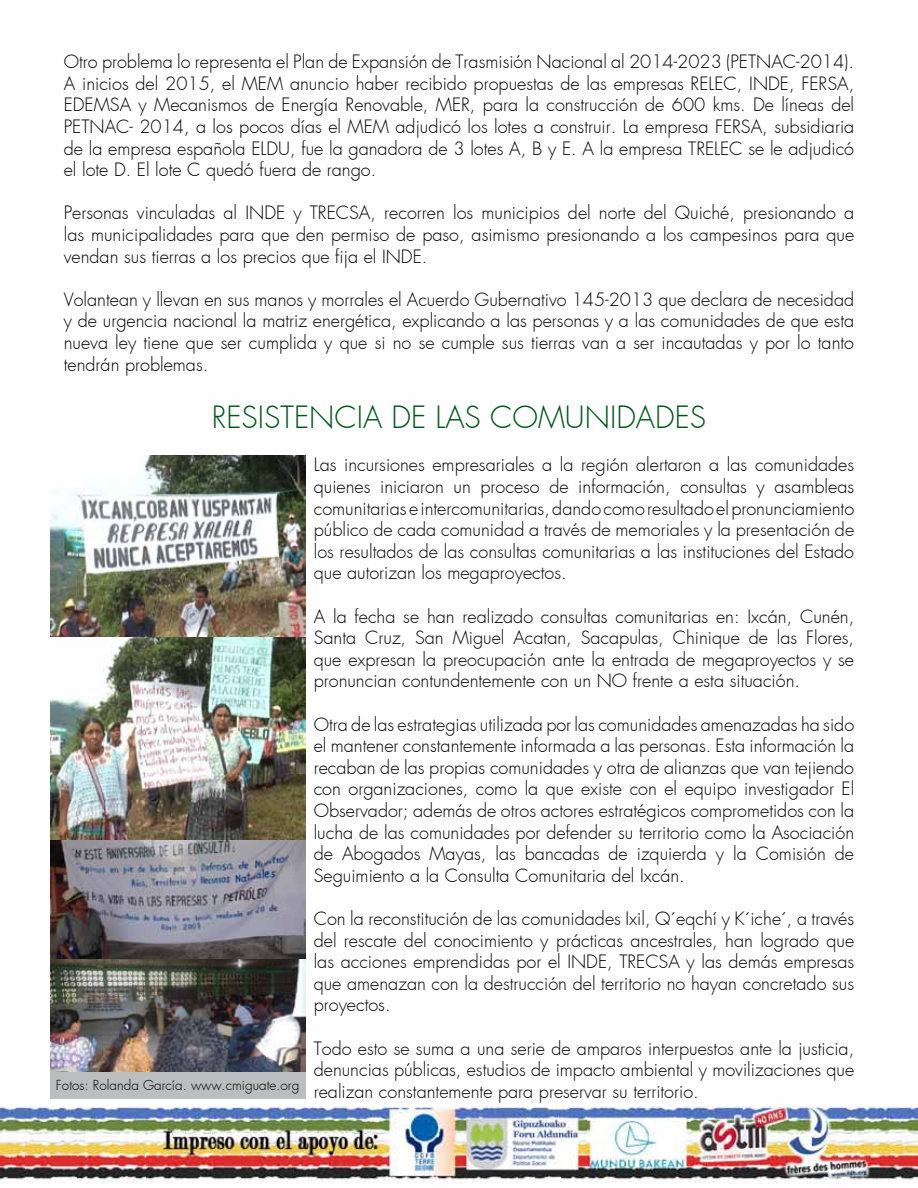
<style>
.page{position:relative;width:918px;height:1188px;background:#fff}
.page>*{position:absolute;margin:0;border:0;box-sizing:border-box;transform-origin:0 0}
.t1{font:300 30px "Futura";color:#00541b}
.t2{font:300 18px/21.6px "Futura";color:#000;text-align:justify}
.t3{font:300 13.5px "Futura";color:#000}
</style>
<div class="page">
<img style="left:0;top:455px;width:918px;height:729px">
<img style="left:50px;top:456px;width:255px;height:616px">
<div style="left:50px;top:1072px;width:255px;height:27px;background:#bbbdbe"></div>
<p class="t2" style="left:64px;top:51px;width:792px">Otro problema lo representa el Plan de Expansión de Trasmisión Nacional al 2014-2023 (PETNAC-2014).<br>A inicios del 2015, el MEM anuncio haber recibido propuestas de las empresas RELEC, INDE, FERSA, EDEMSA y Mecanismos de Energía Renovable, MER, para la construcción de 600 kms. De líneas del PETNAC- 2014, a los pocos días el MEM adjudicó los lotes a construir. La empresa FERSA, subsidiaria de la empresa española ELDU, fue la ganadora de 3 lotes A, B y E. A la empresa TRELEC se le adjudicó el lote D. El lote C quedó fuera de rango.</p>
<p class="t2" style="left:64px;top:202px;width:792px">Personas vinculadas al INDE y TRECSA, recorren los municipios del norte del Quiché, presionando a las municipalidades para que den permiso de paso, asimismo presionando a los campesinos para que vendan sus tierras a los precios que fija el INDE.</p>
<p class="t2" style="left:64px;top:289px;width:792px">Volantean y llevan en sus manos y morrales el Acuerdo Gubernativo 145-2013 que declara de necesidad y de urgencia nacional la matriz energética, explicando a las personas y a las comunidades de que esta nueva ley tiene que ser cumplida y que si no se cumple sus tierras van a ser incautadas y por lo tanto tendrán problemas.</p>
<h1 class="t1" style="left:212px;top:398px;width:496px">RESISTENCIA DE LAS COMUNIDADES</h1>
<p class="t2" style="left:314px;top:454px;width:542px">Las incursiones empresariales a la región alertaron a las comunidades quienes iniciaron un proceso de información, consultas y asambleas comunitarias e intercomunitarias, dando como resultado el pronunciamiento público de cada comunidad a través de memoriales y la presentación de los resultados de las consultas comunitarias a las instituciones del Estado que autorizan los megaproyectos.</p>
<p class="t2" style="left:314px;top:605px;width:542px">A la fecha se han realizado consultas comunitarias en: Ixcán, Cunén, Santa Cruz, San Miguel Acatan, Sacapulas, Chinique de las Flores, que expresan la preocupación ante la entrada de megaproyectos y se pronuncian contundentemente con un NO frente a esta situación.</p>
<p class="t2" style="left:314px;top:713px;width:542px">Otra de las estrategias utilizada por las comunidades amenazadas ha sido el mantener constantemente informada a las personas. Esta información la recaban de las propias comunidades y otra de alianzas que van tejiendo con organizaciones, como la que existe con el equipo investigador El Observador; además de otros actores estratégicos comprometidos con la lucha de las comunidades por defender su territorio como la Asociación de Abogados Mayas, las bancadas de izquierda y la Comisión de Seguimiento a la Consulta Comunitaria del Ixcán.</p>
<p class="t2" style="left:314px;top:908px;width:542px">Con la reconstitución de las comunidades Ixil, Q´eqchí y K´iche´, a través del rescate del conocimiento y prácticas ancestrales, han logrado que las acciones emprendidas por el INDE, TRECSA y las demás empresas que amenazan con la destrucción del territorio no hayan concretado sus proyectos.</p>
<p class="t2" style="left:314px;top:1037px;width:542px">Todo esto se suma a una serie de amparos interpuestos ante la justicia, denuncias públicas, estudios de impacto ambiental y movilizaciones que realizan constantemente para preservar su territorio.</p>
<p class="t3" style="left:56px;top:1077px;width:245px">Fotos: Rolanda García. www.cmiguate.org</p>
</div>
